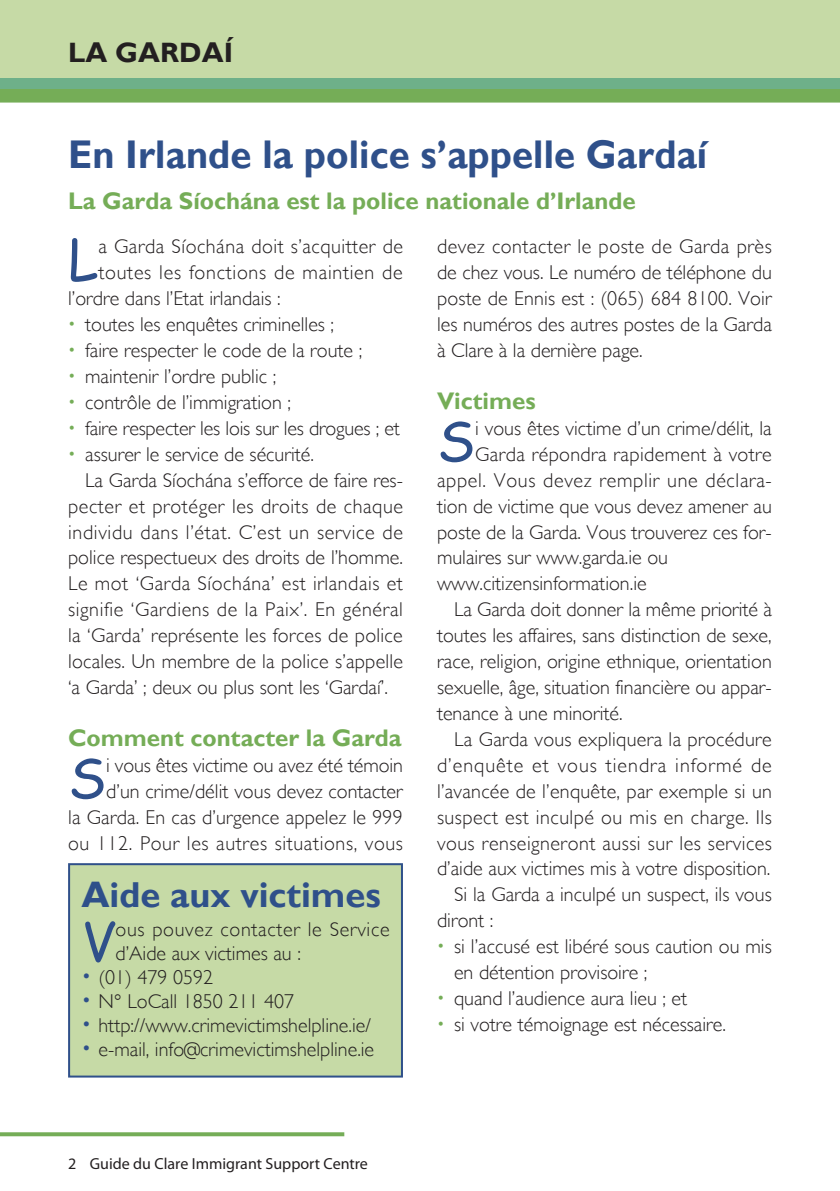
<style>
.page{position:relative;width:840px;height:1191px;background:#fff}
.page>*{position:absolute;margin:0;border:0;box-sizing:border-box;transform-origin:0 0}
.First_paragrapgh{font:54.8px "Comic Sans MS";color:#2f508a}
.First_paragrapgh-2{font:52.4px "Comic Sans MS";color:#2f508a}
.Headline_inside{font:700 40px "Gill Sans";letter-spacing:.005em;color:#2f508a;scale:.95 1}
.Crosshead{font:700 36px "Gill Sans";color:#2f508a}
.Page_strap_top{font:700 28px "Gill Sans";letter-spacing:.005em;color:#231f20}
.Intro{font:700 24px "Gill Sans";color:#75ad57}
.Crosshead-2{font:700 24px "Gill Sans";color:#75ad57}
.Body_text{font:300 20px/26px "Gill Sans";color:#231f20;text-align:justify}
.First_paragrapgh-3{font:300 20px/26px "Gill Sans";color:#231f20;text-align:right}
.Bullets{font:300 20px/26px "Gill Sans";color:#231f20}
.First_paragrapgh-4{font:300 20px/24px "Gill Sans";letter-spacing:.035em;color:#231f20}
.Bullets_box{font:300 20px "Gill Sans";color:#231f20}
.First_paragrapgh-5{font:300 20px "Gill Sans";letter-spacing:.025em;color:#231f20}
.First_paragrapgh-6{font:300 20px "Gill Sans";letter-spacing:.02em;color:#231f20}
.Headline_cover{font:16px "Myriad Pro";color:#231f20}
.s1{font-family:"Comic Sans MS";font-weight:400;color:#75ad57}
.s2{color:#2f508a}
</style>
<div class="page">
<svg style="left:0;top:1132px;width:344px;height:4px"></svg>
<svg style="left:0;top:89px;width:839px;height:14px;background:#79af5c"></svg>
<div style="left:0;top:0;width:839px;height:89px;background:#6eb089"></div>
<div style="left:0;top:0;width:839px;height:77px;background:#c6daa6"></div>
<div style="left:69px;top:864px;width:333px;height:212px;background:#c6daa6"></div>
<div style="left:68px;top:863px;width:335px;height:214px;border:2px solid #2f508a"></div>
<p class="Page_strap_top" style="left:68px;top:36px;width:166px">LA GARDAÍ</p>
<p class="Headline_inside" style="left:68px;top:130px;width:674px">En Irlande la police s’appelle Gardaí</p>
<p class="Intro" style="left:68px;top:187px;width:569px">La Garda Síochána est la police nationale d’Irlande</p>
<p class="First_paragrapgh" style="left:68px;top:219px;width:32px">L</p>
<p class="First_paragrapgh-5" style="left:98px;top:235px;width:306px">a Garda Síochána doit s’acquitter de</p>
<p class="First_paragrapgh-4" style="left:98px;top:261px;width:306px">toutes les fonctions de maintien de</p>
<p class="First_paragrapgh-3" style="left:68px;top:286px;width:214px">l’ordre dans l’Etat irlandais :</p>
<p class="Bullets" style="left:68px;top:312px;width:267px"><span class="s1">•</span> toutes les enquêtes criminelles ;</p>
<p class="Bullets" style="left:68px;top:337px;width:295px"><span class="s1">•</span> faire respecter le code de la route ;</p>
<p class="Bullets" style="left:68px;top:363px;width:209px"><span class="s1">•</span> maintenir l’ordre public ;</p>
<p class="Bullets" style="left:68px;top:389px;width:224px"><span class="s1">•</span> contrôle de l’immigration ;</p>
<p class="Bullets" style="left:68px;top:415px;width:333px"><span class="s1">•</span> faire respecter les lois sur les drogues ; et</p>
<p class="Bullets" style="left:68px;top:441px;width:247px"><span class="s1">•</span> assurer le service de sécurité.</p>
<p class="Body_text" style="left:68px;top:467px;width:336px;text-indent:17px">La Garda Síochána s’efforce de faire res&shy;pecter et protéger les droits de chaque individu dans l’état. C’est un service de police respectueux des droits de l’homme.<br>Le mot ‘Garda Síochána’ est irlandais et signifie ‘Gardiens de la Paix’. En général la ‘Garda’ représente les forces de police locales. Un membre de la police s’appelle ‘a Garda’ ; deux ou plus sont les ‘Gardaí’.</p>
<p class="Crosshead-2" style="left:68px;top:723px;width:335px">Comment contacter la Garda</p>
<p class="First_paragrapgh" style="left:68px;top:737px;width:40px">S</p>
<p class="First_paragrapgh-3" style="left:68px;top:752px;width:336px">i vous êtes victime ou avez été témoin d’un crime/délit vous devez contacter<br>la Garda. En cas d’urgence appelez le 999 ou 112. Pour les autres situations, vous</p>
<p class="Crosshead" style="left:81px;top:873px;width:300px">Aide aux victimes</p>
<p class="First_paragrapgh-2" style="left:81px;top:902px;width:36px">V</p>
<p class="First_paragrapgh-4" style="left:115px;top:918px;width:275px">ous pouvez contacter le Service d’Aide aux victimes au :</p>
<p class="Bullets_box" style="left:81px;top:966px;width:133px"><span class="s2">•</span> (01) 479 0592</p>
<p class="Bullets_box" style="left:81px;top:990px;width:214px"><span class="s2">•</span> N° LoCall 1850 211 407</p>
<p class="Bullets_box" style="left:81px;top:1014px;width:291px"><span class="s2">•</span> http://www.crimevictimshelpline.ie/</p>
<p class="Bullets_box" style="left:81px;top:1038px;width:294px"><span class="s2">•</span> e-mail, info@crimevictimshelpline.ie</p>
<p class="First_paragrapgh-3" style="left:437px;top:234px;width:336px;text-align:justify">devez contacter le poste de Garda près de chez vous. Le numéro de téléphone du poste de Ennis est : (065) 684 8100. Voir les numéros des autres postes de la Garda à Clare à la dernière page.</p>
<p class="Crosshead-2" style="left:437px;top:386px;width:100px">Victimes</p>
<p class="First_paragrapgh" style="left:437px;top:400px;width:40px">S</p>
<p class="First_paragrapgh-3" style="left:475px;top:415px;width:298px">i vous êtes victime d’un crime/délit, la</p>
<p class="First_paragrapgh-6" style="left:475px;top:442px;width:298px">Garda répondra rapidement à votre</p>
<p class="First_paragrapgh-4" style="left:437px;top:468px;width:336px">appel. Vous devez remplir une déclara-</p>
<p class="First_paragrapgh-3" style="left:437px;top:493px;width:336px">tion de victime que vous devez amener au</p>
<p class="First_paragrapgh-3" style="left:437px;top:519px;width:336px">poste de la Garda. Vous trouverez ces for-</p>
<p class="First_paragrapgh-3" style="left:437px;top:545px;width:232px">mulaires sur www.garda.ie ou</p>
<p class="Body_text" style="left:437px;top:571px;width:211px">www.citizensinformation.ie</p>
<p class="Body_text" style="left:437px;top:597px;width:336px;text-indent:17px">La Garda doit donner la même priorité à toutes les affaires, sans distinction de sexe, race, religion, origine ethnique, orientation sexuelle, âge, situation financière ou appar&shy;tenance à une minorité.</p>
<p class="Body_text" style="left:437px;top:726px;width:336px;text-indent:17px">La Garda vous expliquera la procédure d’enquête et vous tiendra informé de l’avancée de l’enquête, par exemple si un suspect est inculpé ou mis en charge. Ils vous renseigneront aussi sur les services d’aide aux victimes mis à votre disposition.</p>
<p class="Body_text" style="left:437px;top:882px;width:336px;text-indent:17px">Si la Garda a inculpé un suspect, ils vous diront :</p>
<p class="Bullets" style="left:454px;top:933px;width:319px;text-indent:-17px"><span class="s1">•</span> si l’accusé est libéré sous caution ou mis en détention provisoire ;</p>
<p class="Bullets" style="left:437px;top:985px;width:251px"><span class="s1">•</span> quand l’audience aura lieu ; et</p>
<p class="Bullets" style="left:437px;top:1011px;width:290px"><span class="s1">•</span> si votre témoignage est nécessaire.</p>
<p class="Headline_cover" style="left:68px;top:1153px;width:301px">2 Guide du Clare Immigrant Support Centre</p>
</div>
